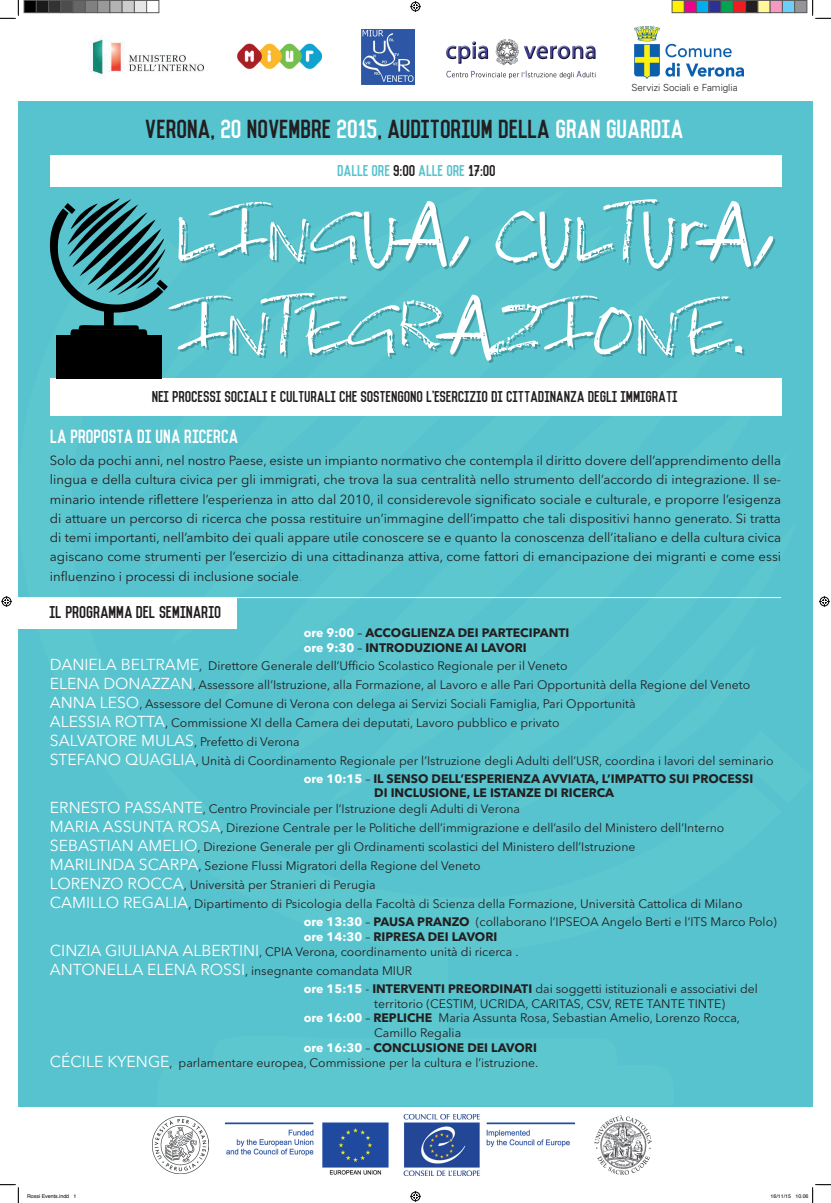
<style>
.page{position:relative;width:831px;height:1203px;background:#fff}
.page>*{position:absolute;margin:0;border:0;box-sizing:border-box;transform-origin:0 0}
.t1{font:56px/93.6px "Lighthouse";letter-spacing:-.02em;color:#fff}
.t2{font:23.97px "Vincent";letter-spacing:-.02em;color:#231f20}
.t3{font:17.5px "Vincent";letter-spacing:-.02em;color:#fff}
.t4{font:15.75px "Vincent";letter-spacing:-.02em;color:#231f20}
.t5{font:14.44px "Vincent";letter-spacing:-.02em;color:#231f20}
.t6{font:14.44px "Vincent";letter-spacing:-.02em;color:#57c3ce}
.t7{font:13.12px/19.2px "Avenir Next LT Pro";color:#231f20;text-align:justify}
.t8{font:12.25px/18.9px "Avenir Next LT Pro";color:#231f20}
.t9{font:700 12.25px/14.7px "Avenir Next LT Pro";color:#231f20}
.t10{font:300 9.8px "Univers";color:#231f20}
.t11{font:5.25px "Helvetica";color:#000}
.s1{color:#fff}
.s2{color:#231f20}
.s3{color:#4199a1}
.s4{font-weight:400}
.s5{font-size:15.75px;color:#fff}
.s6{font-weight:700;color:#fff}
.s7{font-weight:700}
</style>
<div class="page">
<div style="left:18px;top:18px;width:794px;height:1166px;background:#57c3ce"></div>
<svg style="left:137px;top:186px;width:352px;height:230px"></svg>
<div style="left:50px;top:155px;width:731px;height:31px;background:#fff"></div>
<div style="left:50px;top:378px;width:731px;height:37px;background:#fff"></div>
<div style="left:18px;top:1107px;width:794px;height:77px;background:#fff"></div>
<div style="left:18px;top:18px;width:794px;height:83px;background:#fff"></div>
<div style="left:18px;top:597px;width:219px;height:31px;background:#fff"></div>
<hr style="left:237px;top:597px;width:544px;height:1px;background:#fff">
<svg style="left:49px;top:198px;width:695px;height:181px"></svg>
<svg style="left:180px;top:201px;width:595px;height:70px"></svg>
<img style="left:446px;top:38px;width:150px;height:41px">
<img style="left:88px;top:37px;width:116px;height:38px">
<img style="left:238px;top:43px;width:83px;height:26px">
<img style="left:362px;top:30px;width:52px;height:55px">
<img style="left:594px;top:1115px;width:58px;height:60px">
<img style="left:152px;top:1116px;width:56px;height:57px">
<img style="left:226px;top:1114px;width:348px;height:61px">
<img style="left:634px;top:26px;width:109px;height:52px">
<svg style="left:0;top:0;width:19px;height:19px"></svg>
<svg style="left:0;top:1184px;width:19px;height:18px"></svg>
<svg style="left:812px;top:0;width:18px;height:19px"></svg>
<svg style="left:410px;top:1px;width:10px;height:11px"></svg>
<svg style="left:410px;top:1191px;width:10px;height:10px"></svg>
<svg style="left:1px;top:596px;width:11px;height:10px"></svg>
<svg style="left:819px;top:596px;width:10px;height:10px"></svg>
<div style="left:24px;top:0;width:12px;height:13px;background:#000"></div>
<div style="left:24px;top:0;width:13px;height:13px;border:1px solid #595959"></div>
<div style="left:36px;top:0;width:13px;height:13px;background:#1a1a1a"></div>
<div style="left:36px;top:0;width:13px;height:13px;border:1px solid #595959"></div>
<div style="left:49px;top:0;width:12px;height:13px;background:#333"></div>
<div style="left:48px;top:0;width:13px;height:13px;border:1px solid #595959"></div>
<div style="left:61px;top:0;width:12px;height:13px;background:#4d4d4d"></div>
<div style="left:60px;top:0;width:14px;height:13px;border:1px solid #595959"></div>
<div style="left:73px;top:0;width:12px;height:13px;background:#666"></div>
<div style="left:73px;top:0;width:13px;height:13px;border:1px solid #595959"></div>
<div style="left:85px;top:0;width:13px;height:13px;background:#808080"></div>
<div style="left:85px;top:0;width:13px;height:13px;border:1px solid #595959"></div>
<div style="left:98px;top:0;width:12px;height:13px;background:#999"></div>
<div style="left:97px;top:0;width:13px;height:13px;border:1px solid #595959"></div>
<div style="left:110px;top:0;width:12px;height:13px;background:#b3b3b3"></div>
<div style="left:109px;top:0;width:13px;height:13px;border:1px solid #595959"></div>
<div style="left:122px;top:0;width:12px;height:13px;background:#ccc"></div>
<div style="left:122px;top:0;width:13px;height:13px;border:1px solid #595959"></div>
<div style="left:134px;top:0;width:13px;height:13px;background:#e6e6e6"></div>
<div style="left:134px;top:0;width:13px;height:13px;border:1px solid #595959"></div>
<div style="left:146px;top:0;width:13px;height:13px;border:1px solid #595959"></div>
<div style="left:672px;top:0;width:12px;height:13px;background:#fff101"></div>
<div style="left:671px;top:0;width:13px;height:13px;border:1px solid #595959"></div>
<div style="left:684px;top:0;width:12px;height:13px;background:#ed028c"></div>
<div style="left:683px;top:0;width:14px;height:13px;border:1px solid #595959"></div>
<div style="left:696px;top:0;width:12px;height:13px;background:#00aeef"></div>
<div style="left:696px;top:0;width:13px;height:13px;border:1px solid #595959"></div>
<div style="left:708px;top:0;width:13px;height:13px;background:#2e3092"></div>
<div style="left:708px;top:0;width:13px;height:13px;border:1px solid #595959"></div>
<div style="left:721px;top:0;width:12px;height:13px;background:#00a54f"></div>
<div style="left:720px;top:0;width:13px;height:13px;border:1px solid #595959"></div>
<div style="left:733px;top:0;width:12px;height:13px;background:#ee1d23"></div>
<div style="left:732px;top:0;width:14px;height:13px;border:1px solid #595959"></div>
<div style="left:745px;top:0;width:12px;height:13px;background:#231f20"></div>
<div style="left:745px;top:0;width:13px;height:13px;border:1px solid #595959"></div>
<div style="left:757px;top:0;width:13px;height:13px;background:#fff79a"></div>
<div style="left:757px;top:0;width:13px;height:13px;border:1px solid #595959"></div>
<div style="left:770px;top:0;width:12px;height:13px;background:#f499c2"></div>
<div style="left:769px;top:0;width:13px;height:13px;border:1px solid #595959"></div>
<div style="left:782px;top:0;width:12px;height:13px;background:#6bcff6"></div>
<div style="left:781px;top:0;width:14px;height:13px;border:1px solid #595959"></div>
<div style="left:794px;top:0;width:12px;height:13px;background:#939598"></div>
<div style="left:794px;top:0;width:13px;height:13px;border:1px solid #595959"></div>
<svg style="left:812px;top:1184px;width:18px;height:18px"></svg>
<p class="t10" style="left:631px;top:81px;width:108px">Servizi Sociali e Famiglia</p>
<h2 class="t2" style="left:146px;top:119px;width:540px">VERONA, <span class="s1">20</span> NOVEMBRE <span class="s1">2015</span>, AUDITORIUM DELLA <span class="s1">GRAN GUARDIA</span></h2>
<p class="t6" style="left:338px;top:165px;width:160px">DALLE ORE <span class="s2">9:00</span> ALLE ORE <span class="s2">17:00</span></p>
<h1 class="t1" style="left:175px;top:189px;width:604px">LINGUA, CULTUrA,<br>INTEGRAZIONE</h1>
<h1 class="t1" style="left:730px;top:315px;width:21px">.</h1>
<p class="t5" style="left:152px;top:391px;width:527px">NEI PROCESSI SOCIALI E CULTURALI CHE SOSTENGONO L'ESERCIZIO DI CITTADINANZA DEGLI IMMIGRATI</p>
<h3 class="t3" style="left:51px;top:429px;width:190px">LA PROPOSTA DI UNA RICERCA</h3>
<p class="t7" style="left:50px;top:451px;width:732px">Solo da pochi anni, nel nostro Paese, esiste un impianto normativo che contempla il diritto dovere dell’apprendimento della lingua e della cultura civica per gli immigrati, che trova la sua centralità nello strumento dell’accordo di integrazione. Il se&shy;minario intende riflettere l’esperienza in atto dal 2010, il considerevole significato sociale e culturale, e proporre l’esigenza di attuare un percorso di ricerca che possa restituire un’immagine dell’impatto che tali dispositivi hanno generato. Si tratta di temi importanti, nell’ambito dei quali appare utile conoscere se e quanto la conoscenza dell’italiano e della cultura civica agiscano come strumenti per l’esercizio di una cittadinanza attiva, come fattori di emancipazione dei migranti e come essi influenzino i processi di inclusione sociale<span class="s3">.</span></p>
<p class="t4" style="left:50px;top:605px;width:174px">IL PROGRAMMA DEL SEMINARIO</p>
<p class="t9" style="left:304px;top:625px;width:267px"><span class="s1">ore 9:00</span> <span class="s4">–</span> ACCOGLIENZA DEI PARTECIPANTI <span class="s1">ore 9:30</span> <span class="s4">–</span> INTRODUZIONE AI LAVORI</p>
<p class="t8" style="left:50px;top:656px;width:725px"><span class="s5">DANIELA BELTRAME</span>, Direttore Generale dell’Ufficio Scolastico Regionale per il Veneto<br><span class="s5">ELENA DONAZZAN</span>, Assessore all’Istruzione, alla Formazione, al Lavoro e alle Pari Opportunità della Regione del Veneto <span class="s5">ANNA LESO</span>, Assessore del Comune di Verona con delega ai Servizi Sociali Famiglia, Pari Opportunità<br><span class="s5">ALESSIA ROTTA</span>, Commissione XI della Camera dei deputati, Lavoro pubblico e privato<br><span class="s5">SALVATORE MULAS</span>, Prefetto di Verona<br><span class="s5">STEFANO QUAGLIA</span>, Unità di Coordinamento Regionale per l’Istruzione degli Adulti dell’USR, coordina i lavori del seminario</p>
<p class="t8" style="left:50px;top:799px;width:694px"><span class="s5">ERNESTO PASSANTE</span>, Centro Provinciale per l’Istruzione degli Adulti di Verona<br><span class="s5">MARIA ASSUNTA ROSA</span>, Direzione Centrale per le Politiche dell’immigrazione e dell’asilo del Ministero dell’Interno <span class="s5">SEBASTIAN AMELIO</span>, Direzione Generale per gli Ordinamenti scolastici del Ministero dell’Istruzione<br><span class="s5">MARILINDA SCARPA</span>, Sezione Flussi Migratori della Regione del Veneto<br><span class="s5">LORENZO ROCCA</span>, Università per Stranieri di Perugia<br><span class="s5">CAMILLO REGALIA</span>, Dipartimento di Psicologia della Facoltà di Scienza della Formazione, Università Cattolica di Milano</p>
<p class="t8" style="left:50px;top:942px;width:470px"><span class="s5">CINZIA GIULIANA ALBERTINI</span>, CPIA Verona, coordinamento unità di ricerca .<br><span class="s5">ANTONELLA ELENA ROSSI</span>, insegnante comandata MIUR</p>
<p class="t9" style="left:374px;top:771px;width:380px;text-indent:-70px"><span class="s1">ore 10:15</span> <span class="s4">–</span> IL SENSO DELL’ESPERIENZA AVVIATA, L’IMPATTO SUI PROCESSI<br>DI INCLUSIONE, LE ISTANZE DI RICERCA</p>
<p class="t8" style="left:304px;top:914px;width:474px;line-height:14.7px"><span class="s6">ore 13:30</span> – <span class="s7">PAUSA PRANZO</span> (collaborano l’IPSEOA Angelo Berti e l’ITS Marco Polo) <span class="s6">ore 14:30</span> – <span class="s7">RIPRESA DEI LAVORI</span></p>
<p class="t8" style="left:304px;top:979px;width:455px"><span class="s6">ore 15:15</span> - <span class="s7">INTERVENTI PREORDINATI</span> dai soggetti istituzionali e associativi del</p>
<p class="t8" style="left:374px;top:993px;width:352px">territorio (CESTIM, UCRIDA, CARITAS, CSV, RETE TANTE TINTE)</p>
<p class="t8" style="left:304px;top:1008px;width:437px"><span class="s6">ore 16:00</span> – <span class="s7">REPLICHE</span> Maria Assunta Rosa, Sebastian Amelio, Lorenzo Rocca,</p>
<p class="t8" style="left:374px;top:1023px;width:88px">Camillo Regalia</p>
<p class="t9" style="left:304px;top:1040px;width:234px"><span class="s1">ore 16:30</span> <span class="s4">–</span> CONCLUSIONE DEI LAVORI</p>
<p class="t8" style="left:50px;top:1053px;width:490px"><span class="s5">CÉCILE KYENGE</span>, parlamentare europea, Commissione per la cultura e l’istruzione.</p>
<p class="t11" style="left:27px;top:1191px;width:51px">Rossi Events.indd 1</p>
<p class="t11" style="left:770px;top:1191px;width:39px">16/11/15 10.06</p>
</div>
